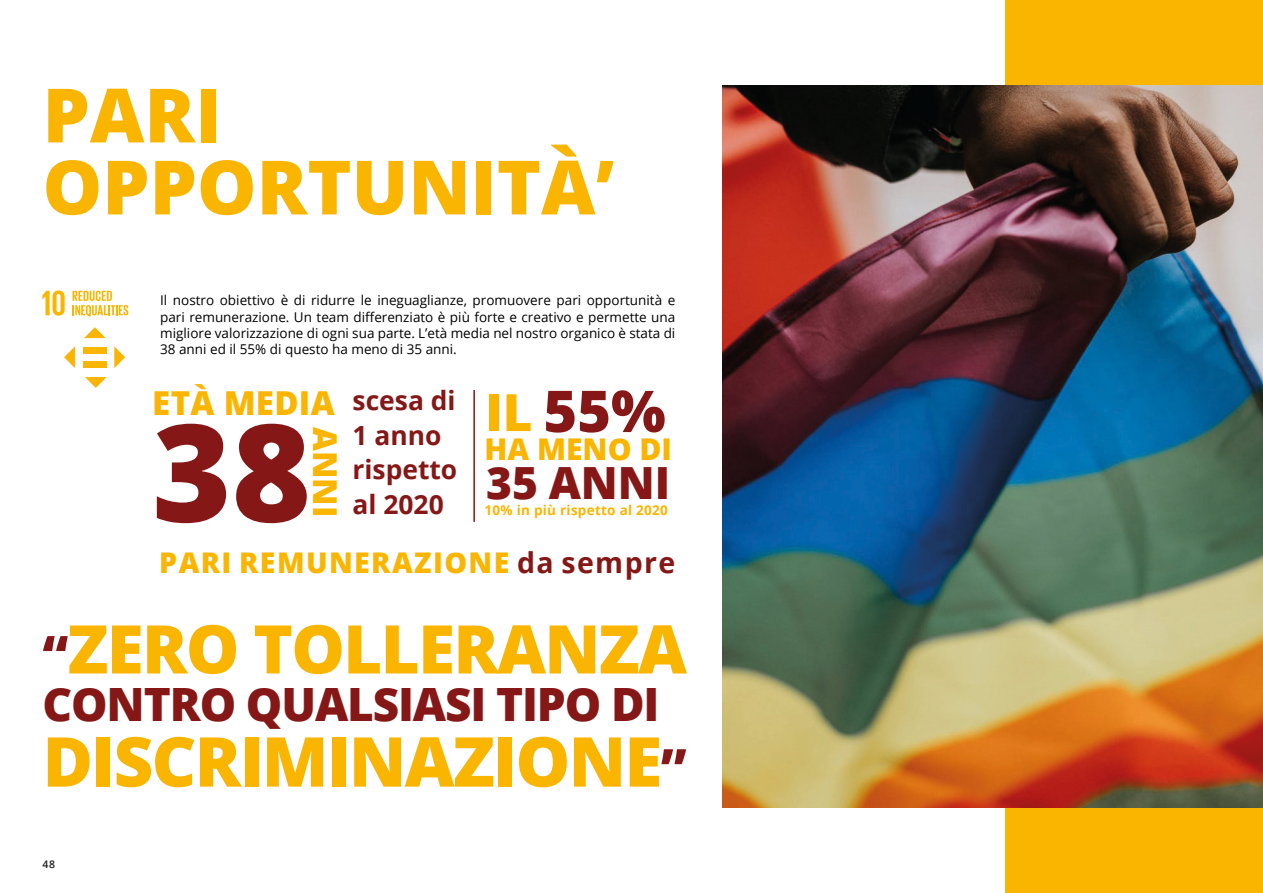
<style>
.page{position:relative;width:1263px;height:893px;background:#fff}
.page>*{position:absolute;margin:0;border:0;box-sizing:border-box;transform-origin:0 0}
.t1{font:800 135.45px "Open Sans";color:#851817}
.t2{font:800 75px "Open Sans";color:#fab500}
.t3{font:800 68.85px "Open Sans";letter-spacing:-.025em;color:#fab500}
.t4{font:800 67.2px "Open Sans";letter-spacing:-.025em;color:#fab500}
.t5{font:800 57.6px "Open Sans";color:#851817}
.t6{font:800 51.45px "Open Sans";color:#fab500}
.t7{font:800 45.9px "Open Sans";letter-spacing:-.025em;color:#851817}
.t8{font:800 44.4px "Open Sans";color:#851817}
.t9{font:800 33px "Open Sans";letter-spacing:.01em;color:#fab500}
.t10{font:800 30px "Open Sans";color:#fab500}
.t11{font:800 28.5px "Open Sans";letter-spacing:.05em;color:#fab500}
.t12{font:700 26.4px/34.7px "Open Sans";color:#851817}
.t13{font:13.5px/16.2px "Open Sans";color:#000;text-align:justify}
.t14{font:700 13.5px "Open Sans";letter-spacing:.02em;color:#fab500}
.t15{font:600 10.5px "Open Sans";color:#1d1d1b}
.s1{font-weight:700;color:#851817}
.s2{font-size:52.5px;color:#851817}
</style>
<div class="page">
<svg style="left:43px;top:290px;width:22px;height:26px"></svg>
<svg style="left:73px;top:291px;width:55px;height:26px"></svg>
<svg style="left:114px;top:346px;width:11px;height:22px"></svg>
<svg style="left:64px;top:346px;width:11px;height:22px"></svg>
<svg style="left:84px;top:327px;width:22px;height:11px"></svg>
<svg style="left:85px;top:377px;width:22px;height:11px"></svg>
<div style="left:83px;top:347px;width:24px;height:7px;background:#fab500"></div>
<div style="left:83px;top:361px;width:24px;height:7px;background:#fab500"></div>
<hr style="left:473px;top:390px;width:2px;height:132px;background:#851817">
<div style="left:1006px;top:0;width:257px;height:893px;background:#fab500"></div>
<img style="left:723px;top:85px;width:540px;height:723px">
<p class="t2" style="left:43px;top:58px;width:180px">PARI</p>
<p class="t2" style="left:43px;top:130px;width:573px">OPPORTUNITÀ’</p>
<p class="t13" style="left:160px;top:292px;width:517px">Il nostro obiettivo è di ridurre le ineguaglianze, promuovere pari opportunità e pari remunerazione. Un team differenziato è più forte e creativo e permette una migliore valorizzazione di ogni sua parte. L’età media nel nostro organico è stata di 38 anni ed il 55% di questo ha meno di 35 anni.</p>
<p class="t9" style="left:152px;top:378px;width:184px">ETÀ MEDIA</p>
<p class="t9" style="left:350px;top:427px;width:92px;rotate:90deg">ANNI</p>
<p class="t12" style="left:353px;top:383px;width:106px">scesa di<br>1 anno rispetto al 2020</p>
<p class="t5" style="left:543px;top:367px;width:124px">55%</p>
<p class="t8" style="left:486px;top:449px;width:186px">35 ANNI</p>
<p class="t6" style="left:485px;top:373px;width:49px">IL</p>
<p class="t10" style="left:485px;top:426px;width:189px">HA MENO DI</p>
<p class="t1" style="left:152px;top:370px;width:160px">38</p>
<p class="t14" style="left:485px;top:501px;width:185px">10% in più rispetto al 2020</p>
<p class="t11" style="left:159px;top:541px;width:518px">PARI REMUNERAZIONE <span class="s1">da sempre</span></p>
<p class="t4" style="left:43px;top:598px;width:646px"><span class="s2">“</span>ZERO TOLLERANZA</p>
<p class="t7" style="left:43px;top:669px;width:618px">CONTRO QUALSIASI TIPO DI</p>
<p class="t3" style="left:43px;top:709px;width:646px">DISCRIMINAZIONE<span class="s2">”</span></p>
<p class="t15" style="left:43px;top:857px;width:14px">48</p>
</div>
